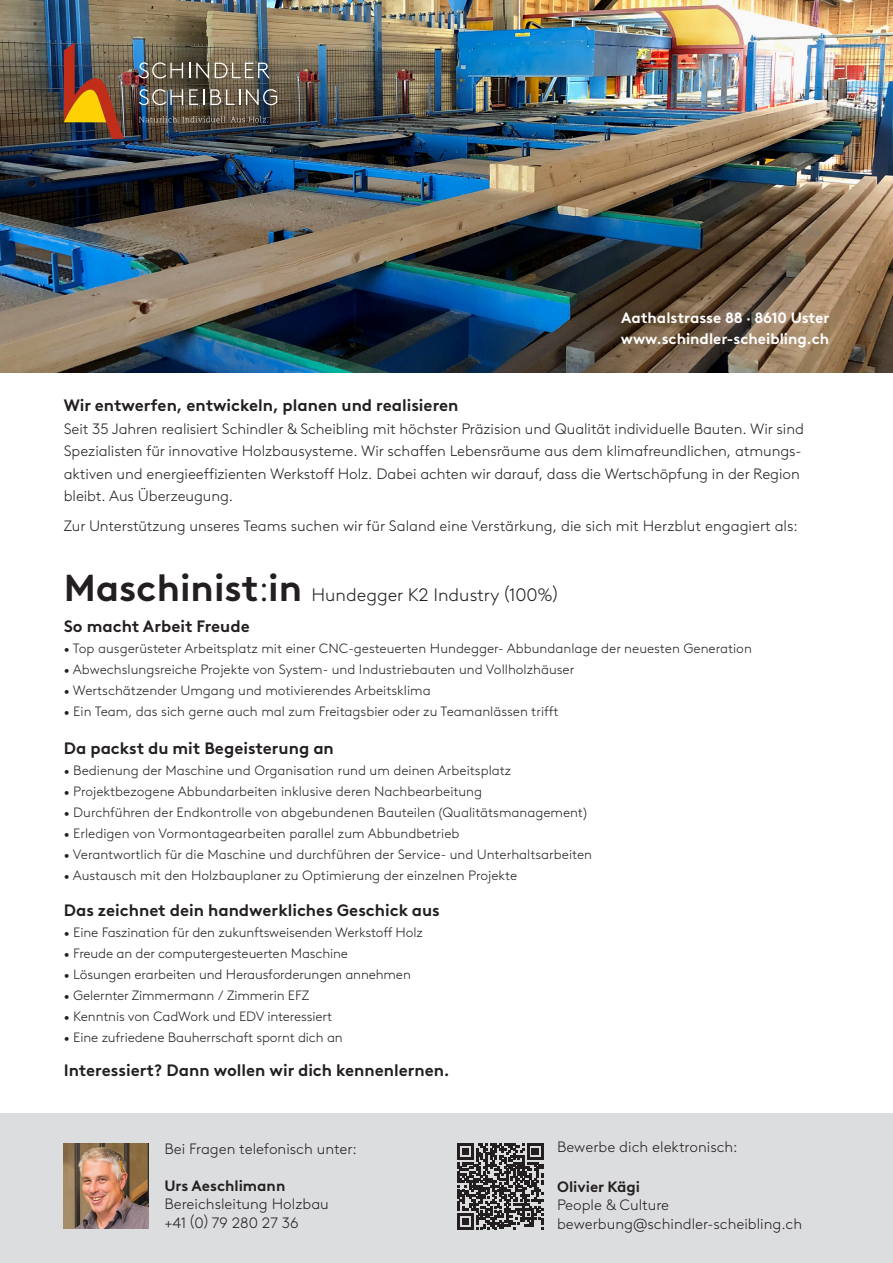
<style>
.page{position:relative;width:893px;height:1263px;background:#fff}
.page>*{position:absolute;margin:0;border:0;box-sizing:border-box;transform-origin:0 0}
.t1{font:300 18px "Brown LL";color:#231f20}
.t2{font:700 16.5px "Brown LL";color:#231f20}
.t3{font:300 15px/22.5px "Brown LL";letter-spacing:-.005em;color:#231f20}
.t4{font:700 15px/21px "Brown LL";color:#fff}
.t5{font:700 15px "Brown LL";color:#231f20}
.t6{font:300 13.5px "Brown LL";color:#231f20}
.s1{font-weight:700;font-size:37.5px}
.s2{font-size:37.5px}
</style>
<div class="page">
<img style="left:0;top:0;width:893px;height:372px">
<div style="left:0;top:1113px;width:893px;height:150px;background:#dcdddf"></div>
<img style="left:64px;top:43px;width:60px;height:96px">
<svg style="left:139px;top:62px;width:44px;height:16px"></svg>
<svg style="left:189px;top:63px;width:20px;height:15px"></svg>
<svg style="left:215px;top:63px;width:55px;height:15px"></svg>
<svg style="left:139px;top:89px;width:44px;height:16px"></svg>
<svg style="left:189px;top:89px;width:15px;height:16px"></svg>
<svg style="left:210px;top:89px;width:30px;height:16px"></svg>
<svg style="left:246px;top:89px;width:31px;height:16px"></svg>
<svg style="left:139px;top:116px;width:129px;height:7px"></svg>
<svg style="left:457px;top:1143px;width:86px;height:86px"></svg>
<img style="left:64px;top:1143px;width:85px;height:85px">
<p class="t4" style="left:621px;top:306px;width:210px">Aathalstrasse 88 · 8610 Uster www.schindler-scheibling.ch</p>
<p class="t2" style="left:64px;top:393px;width:396px">Wir entwerfen, entwickeln, planen und realisieren</p>
<p class="t3" style="left:64px;top:416px;width:742px">Seit 35 Jahren realisiert Schindler &amp; Scheibling mit höchster Präzision und Qualität individuelle Bauten. Wir sind Spezialisten für innovative Holzbausysteme. Wir schaffen Lebensräume aus dem klimafreundlichen, atmungs&shy;aktiven und energieeffizienten Werkstoff Holz. Dabei achten wir darauf, dass die Wertschöpfung in der Region bleibt. Aus Überzeugung.</p>
<p class="t3" style="left:64px;top:514px;width:736px">Zur Unterstützung unseres Teams suchen wir für Saland eine Verstärkung, die sich mit Herzblut engagiert als:</p>
<h1 class="t1" style="left:64px;top:582px;width:495px"><span class="s1">Maschinist</span><span class="s2">:</span><span class="s1">in</span> Hundegger K2 Industry (100%)</h1>
<p class="t2" style="left:64px;top:614px;width:187px">So macht Arbeit Freude</p>
<p class="t6" style="left:64px;top:639px;width:690px">• Top ausgerüsteter Arbeitsplatz mit einer CNC-gesteuerten Hundegger- Abbundanlage der neuesten Generation</p>
<p class="t6" style="left:64px;top:660px;width:512px">• Abwechslungsreiche Projekte von System- und Industriebauten und Vollholzhäuser</p>
<p class="t6" style="left:64px;top:681px;width:368px">• Wertschätzender Umgang und motivierendes Arbeitsklima</p>
<p class="t6" style="left:64px;top:702px;width:496px">• Ein Team, das sich gerne auch mal zum Freitagsbier oder zu Teamanlässen trifft</p>
<p class="t2" style="left:64px;top:735px;width:272px">Da packst du mit Begeisterung an</p>
<p class="t6" style="left:64px;top:760px;width:449px">• Bedienung der Maschine und Organisation rund um deinen Arbeitsplatz</p>
<p class="t6" style="left:64px;top:781px;width:420px">• Projektbezogene Abbundarbeiten inklusive deren Nachbearbeitung</p>
<p class="t6" style="left:64px;top:802px;width:525px">• Durchführen der Endkontrolle von abgebundenen Bauteilen (Qualitätsmanagement)</p>
<p class="t6" style="left:64px;top:823px;width:397px">• Erledigen von Vormontagearbeiten parallel zum Abbundbetrieb</p>
<p class="t6" style="left:64px;top:844px;width:530px">• Verantwortlich für die Maschine und durchführen der Service- und Unterhaltsarbeiten</p>
<p class="t6" style="left:64px;top:865px;width:455px">• Austausch mit den Holzbauplaner zu Optimierung der einzelnen Projekte</p>
<p class="t2" style="left:64px;top:897px;width:378px">Das zeichnet dein handwerkliches Geschick aus</p>
<p class="t6" style="left:64px;top:922px;width:361px">• Eine Faszination für den zukunftsweisenden Werkstoff Holz</p>
<p class="t6" style="left:64px;top:943px;width:286px">• Freude an der computergesteuerten Maschine</p>
<p class="t6" style="left:64px;top:964px;width:349px">• Lösungen erarbeiten und Herausforderungen annehmen</p>
<p class="t6" style="left:64px;top:985px;width:247px">• Gelernter Zimmermann / Zimmerin EFZ</p>
<p class="t6" style="left:64px;top:1006px;width:270px">• Kenntnis von CadWork und EDV interessiert</p>
<p class="t6" style="left:64px;top:1027px;width:280px">• Eine zufriedene Bauherrschaft spornt dich an</p>
<p class="t2" style="left:64px;top:1058px;width:387px">Interessiert? Dann wollen wir dich kennenlernen.</p>
<p class="t3" style="left:164px;top:1136px;width:194px">Bei Fragen telefonisch unter:</p>
<p class="t5" style="left:164px;top:1174px;width:122px">Urs Aeschlimann</p>
<p class="t3" style="left:164px;top:1194px;width:166px;line-height:18.6px">Bereichsleitung Holzbau +41 (0) 79 280 27 36</p>
<p class="t3" style="left:557px;top:1135px;width:182px">Bewerbe dich elektronisch:</p>
<p class="t5" style="left:557px;top:1175px;width:85px">Olivier Kägi</p>
<p class="t3" style="left:557px;top:1195px;width:247px;line-height:18.6px">People &amp; Culture bewerbung@schindler-scheibling.ch</p>
</div>
